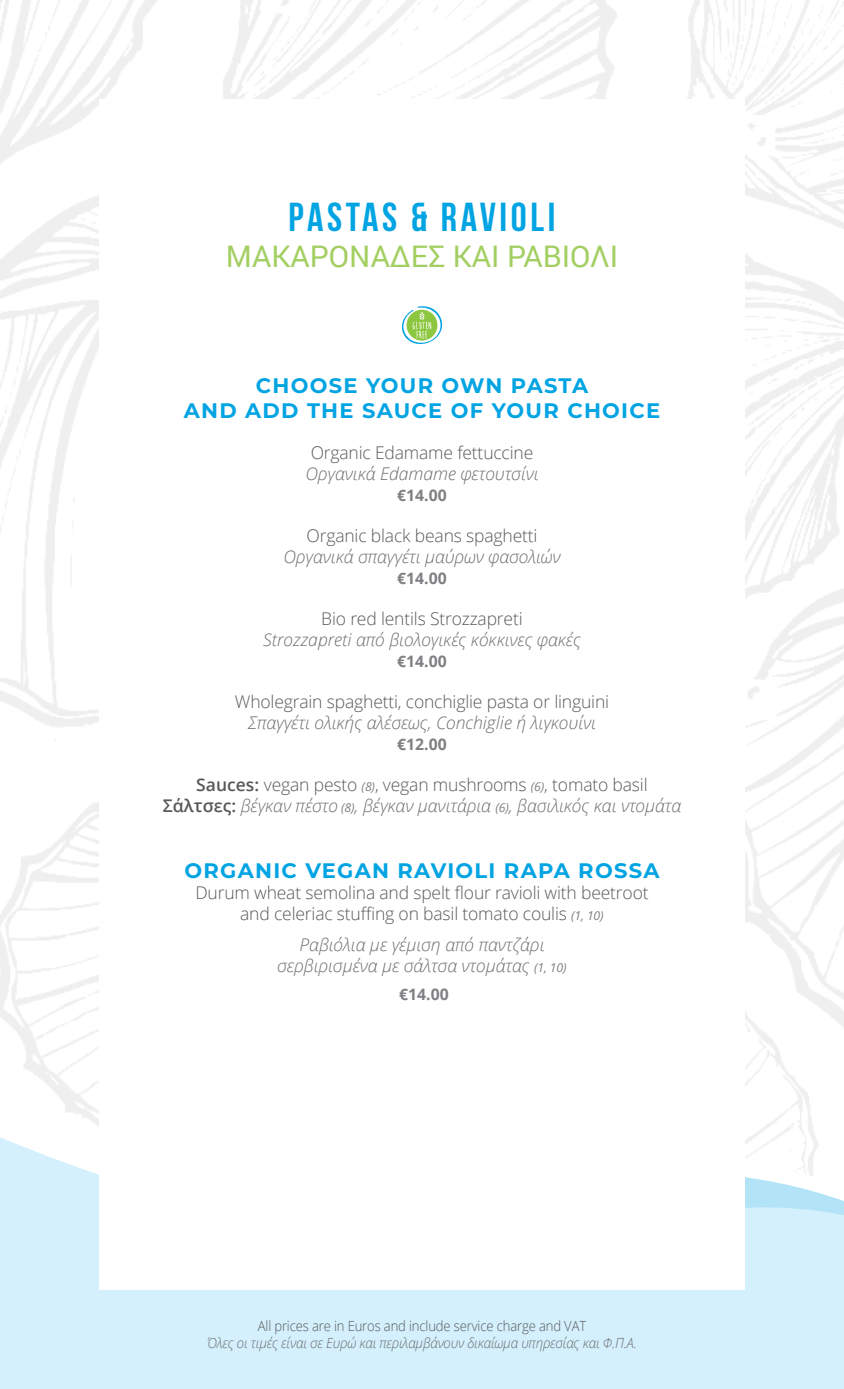
<style>
.page{position:relative;width:844px;height:1389px;background:#fff}
.page>*{position:absolute;margin:0;border:0;box-sizing:border-box;transform-origin:0 0}
.t1{font:700 40.25px "Bebas Neue";letter-spacing:.09em;color:#00a4e3}
.t2{font:29.75px "Roboto";color:#a3cf62}
.t3{font:700 21px/25.2px "Montserrat";letter-spacing:.06em;color:#00a4e3;text-align:center}
.t4{font:italic 300 17.5px/21px "Open Sans";color:#6d6e71;text-align:center}
.t5{font:300 17.5px/21px "Open Sans";letter-spacing:-.01em;color:#58595b;text-align:center}
.t6{font:700 15.75px "Open Sans";color:#807f83}
.t7{font:italic 300 14px "Open Sans";letter-spacing:-.01em;color:#6d6e71;scale:.95 1}
.t8{font:300 14px "Open Sans";letter-spacing:-.01em;color:#58595b;scale:.93 1}
.s1{font-weight:600;font-style:normal;color:#58595b}
.s2{font-style:normal;color:#58595b}
.s3{font-weight:400;font-size:12.25px;color:#808285}
.s4{font-weight:400;font-style:italic;font-size:12.25px;color:#808285}
</style>
<div class="page">
<div style="left:0;top:0;width:843px;height:1389px;background:linear-gradient(to right,#fcfcfc,#fbfbfc)"></div>
<div style="left:0;top:1131px;width:843px;height:258px;background:#d3f0fc"></div>
<svg style="left:744px;top:1139px;width:99px;height:103px"></svg>
<div style="left:99px;top:99px;width:645px;height:1191px;background:#fff"></div>
<svg style="left:401px;top:306px;width:42px;height:38px"></svg>
<h1 class="t1" style="left:288px;top:195px;width:268px">PASTAS &amp; RAVIOLI</h1>
<h2 class="t2" style="left:226px;top:235px;width:394px">ΜΑΚΑΡΟΝΑΔΕΣ ΚΑΙ ΡΑΒΙΟΛΙ</h2>
<p class="t3" style="left:184px;top:372px;width:478px">CHOOSE YOUR OWN PASTA<br>AND ADD THE SAUCE OF YOUR CHOICE</p>
<p class="t5" style="left:310px;top:442px;width:224px">Organic Edamame fettuccine</p>
<p class="t4" style="left:305px;top:463px;width:234px">Οργανικά Edamame φετουτσίνι</p>
<p class="t6" style="left:397px;top:484px;width:51px">€14.00</p>
<p class="t5" style="left:306px;top:525px;width:232px">Organic black beans spaghetti</p>
<p class="t4" style="left:283px;top:546px;width:278px">Οργανικά σπαγγέτι μαύρων φασολιών</p>
<p class="t6" style="left:397px;top:567px;width:51px">€14.00</p>
<p class="t5" style="left:321px;top:608px;width:203px">Bio red lentils Strozzapreti</p>
<p class="t4" style="left:263px;top:628px;width:319px">Strozzapreti από βιολογικές κόκκινες φακές</p>
<p class="t6" style="left:397px;top:650px;width:51px">€14.00</p>
<p class="t5" style="left:235px;top:690px;width:375px">Wholegrain spaghetti, conchiglie pasta or linguini</p>
<p class="t4" style="left:248px;top:711px;width:349px">Σπαγγέτι ολικής αλέσεως, Conchiglie ή λιγκουίνι</p>
<p class="t6" style="left:397px;top:733px;width:51px">€12.00</p>
<p class="t4" style="left:163px;top:773px;width:520px"><span class="s1">Sauces:</span> <span class="s2">vegan pesto</span> <span class="s3">(8)</span><span class="s2">, vegan mushrooms</span> <span class="s3">(6)</span><span class="s2">, tomato basil<br></span><span class="s1">Σάλτσες:</span> βέγκαν πέστο <span class="s3">(8)</span>, βέγκαν μανιτάρια <span class="s3">(6)</span>, βασιλικός και ντομάτα</p>
<p class="t3" style="left:184px;top:857px;width:476px">ORGANIC VEGAN RAVIOLI RAPA ROSSA</p>
<p class="t5" style="left:195px;top:881px;width:454px">Durum wheat semolina and spelt flour ravioli with beetroot and celeriac stuffing on basil tomato coulis <span class="s4">(1, 10)</span></p>
<p class="t4" style="left:277px;top:933px;width:291px">Ραβιόλια με γέμιση από παντζάρι σερβιρισμένα με σάλτσα ντομάτας <span class="s3">(1, 10)</span></p>
<p class="t6" style="left:399px;top:984px;width:51px">€14.00</p>
<p class="t8" style="left:258px;top:1317px;width:354px">All prices are in Euros and include service charge and VAT</p>
<p class="t7" style="left:207px;top:1333px;width:454px">Όλες οι τιμές είναι σε Ευρώ και περιλαμβάνουν δικαίωμα υπηρεσίας και Φ.Π.Α.</p>
</div>
